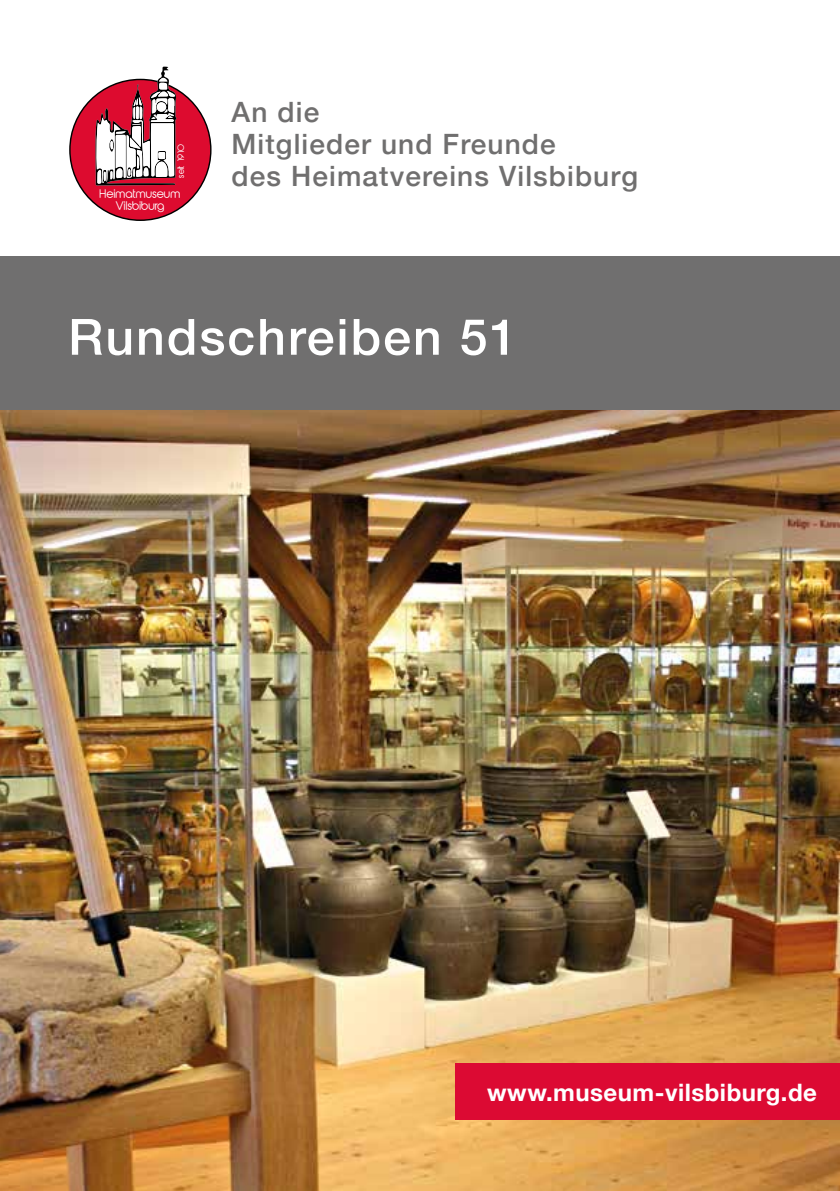
<style>
.page{position:relative;width:840px;height:1191px;background:#fff}
.page>*{position:absolute;margin:0;border:0;box-sizing:border-box;transform-origin:0 0}
.t1{font:500 50px "Helvetica Neue";letter-spacing:.04em;color:#fff}
.t2{font:500 28px/32px "Helvetica Neue";letter-spacing:.04em;color:#706f6f}
.t3{font:700 24px "Helvetica Neue";letter-spacing:.02em;color:#fff}
.t4{font:11px/12.4px "Abeatby Kai";color:#fff;text-align:center}
.t5{font:8.2px "Abeatby Kai";color:#fff}
</style>
<div class="page">
<div style="left:70px;top:79px;width:141px;height:141px;background:#dd0b2f;border-radius:50%"></div>
<svg style="left:95px;top:67px;width:81px;height:118px"></svg>
<img style="left:0;top:410px;width:839px;height:781px">
<div style="left:0;top:257px;width:839px;height:153px;background:#706f6f"></div>
<div style="left:455px;top:1063px;width:384px;height:57px;background:#dc0a33"></div>
<p class="t5" style="left:177px;top:178px;width:36px;rotate:-90deg">seit 1910</p>
<p class="t4" style="left:100px;top:188px;width:82px">Heimatmuseum<br>Vilsbiburg</p>
<p class="t2" style="left:231px;top:94px;width:408px">An die<br>Mitglieder und Freunde<br>des Heimatvereins Vilsbiburg</p>
<h1 class="t1" style="left:68px;top:297px;width:450px">Rundschreiben 51</h1>
<p class="t3" style="left:487px;top:1073px;width:331px">www.museum-vilsbiburg.de</p>
</div>
